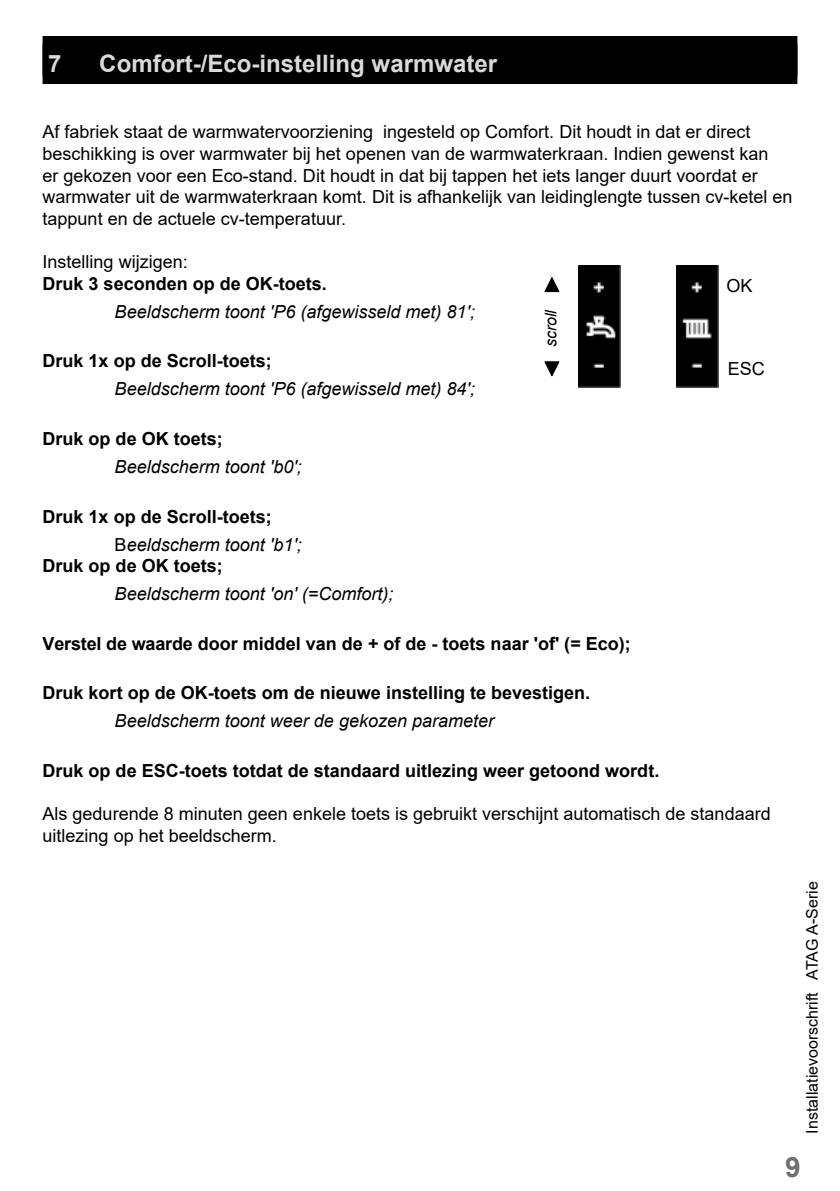
<style>
.page{position:relative;width:840px;height:1191px;background:#fff}
.page>*{position:absolute;margin:0;border:0;box-sizing:border-box;transform-origin:0 0}
.t1{font:700 28px "Arial";color:#706f6f}
.t2{font:700 24px "Arial";color:#dadada}
.t3{font:18px/21.6px "Arial";color:#000}
.t4{font:700 18px/28px "Arial";color:#000}
.t5{font:italic 18px "Arial";color:#000}
.t6{font:16px "Arial";color:#000}
.t7{font:italic 16px "Arial";color:#000}
.s1{font-weight:400}
.s2{font-weight:400;font-style:italic}
</style>
<div class="page">
<div style="left:43px;top:44px;width:754px;height:40px;background:#000"></div>
<div style="left:43px;top:36px;width:754px;height:40px;background:#000"></div>
<img style="left:676px;top:265px;width:42px;height:122px">
<img style="left:578px;top:265px;width:42px;height:122px">
<svg style="left:544px;top:277px;width:14px;height:15px"></svg>
<svg style="left:544px;top:362px;width:14px;height:14px"></svg>
<h2 class="t2" style="left:48px;top:50px;width:15px">7</h2>
<h2 class="t2" style="left:99px;top:50px;width:399px">Comfort-/Eco-instelling warmwater</h2>
<p class="t3" style="left:43px;top:121px;width:751px">Af fabriek staat de warmwatervoorziening ingesteld op Comfort. Dit houdt in dat er direct beschikking is over warmwater bij het openen van de warmwaterkraan. Indien gewenst kan<br>er gekozen voor een Eco-stand. Dit houdt in dat bij tappen het iets langer duurt voordat er warmwater uit de warmwaterkraan komt. Dit is afhankelijk van leidinglengte tussen cv-ketel en tappunt en de actuele cv-temperatuur.</p>
<p class="t3" style="left:43px;top:251px;width:147px">Instelling wijzigen:</p>
<p class="t4" style="left:43px;top:269px;width:286px">Druk 3 seconden op de OK-toets.</p>
<p class="t5" style="left:115px;top:301px;width:362px">Beeldscherm toont 'P6 (afgewisseld met) 81';</p>
<p class="t4" style="left:43px;top:347px;width:231px">Druk 1x op de Scroll-toets;</p>
<p class="t5" style="left:115px;top:379px;width:362px">Beeldscherm toont 'P6 (afgewisseld met) 84';</p>
<p class="t4" style="left:43px;top:424px;width:182px">Druk op de OK toets;</p>
<p class="t5" style="left:115px;top:456px;width:188px">Beeldscherm toont 'b0';</p>
<p class="t4" style="left:115px;top:502px;width:188px;text-indent:-72px">Druk 1x op de Scroll-toets;<br><span class="s1">B</span><span class="s2">eeldscherm toont 'b1';</span></p>
<p class="t4" style="left:43px;top:552px;width:182px">Druk op de OK toets;</p>
<p class="t5" style="left:115px;top:584px;width:280px">Beeldscherm toont 'on' (=Comfort);</p>
<p class="t4" style="left:43px;top:629px;width:589px">Verstel de waarde door middel van de + of de - toets naar 'of' (= Eco);</p>
<p class="t4" style="left:43px;top:679px;width:549px">Druk kort op de OK-toets om de nieuwe instelling te bevestigen.</p>
<p class="t5" style="left:115px;top:711px;width:381px">Beeldscherm toont weer de gekozen parameter</p>
<p class="t4" style="left:43px;top:757px;width:618px">Druk op de ESC-toets totdat de standaard uitlezing weer getoond wordt.</p>
<p class="t3" style="left:43px;top:803px;width:729px">Als gedurende 8 minuten geen enkele toets is gebruikt verschijnt automatisch de standaard uitlezing op het beeldscherm.</p>
<p class="t3" style="left:726px;top:275px;width:28px">OK</p>
<p class="t7" style="left:541px;top:347px;width:39px;rotate:-90deg">scroll</p>
<p class="t3" style="left:727px;top:358px;width:39px">ESC</p>
<p class="t6" style="left:802px;top:1133px;width:253px;rotate:-90deg">Installatievoorschrift ATAG A-Serie</p>
<h1 class="t1" style="left:784px;top:1151px;width:17px">9</h1>
</div>
